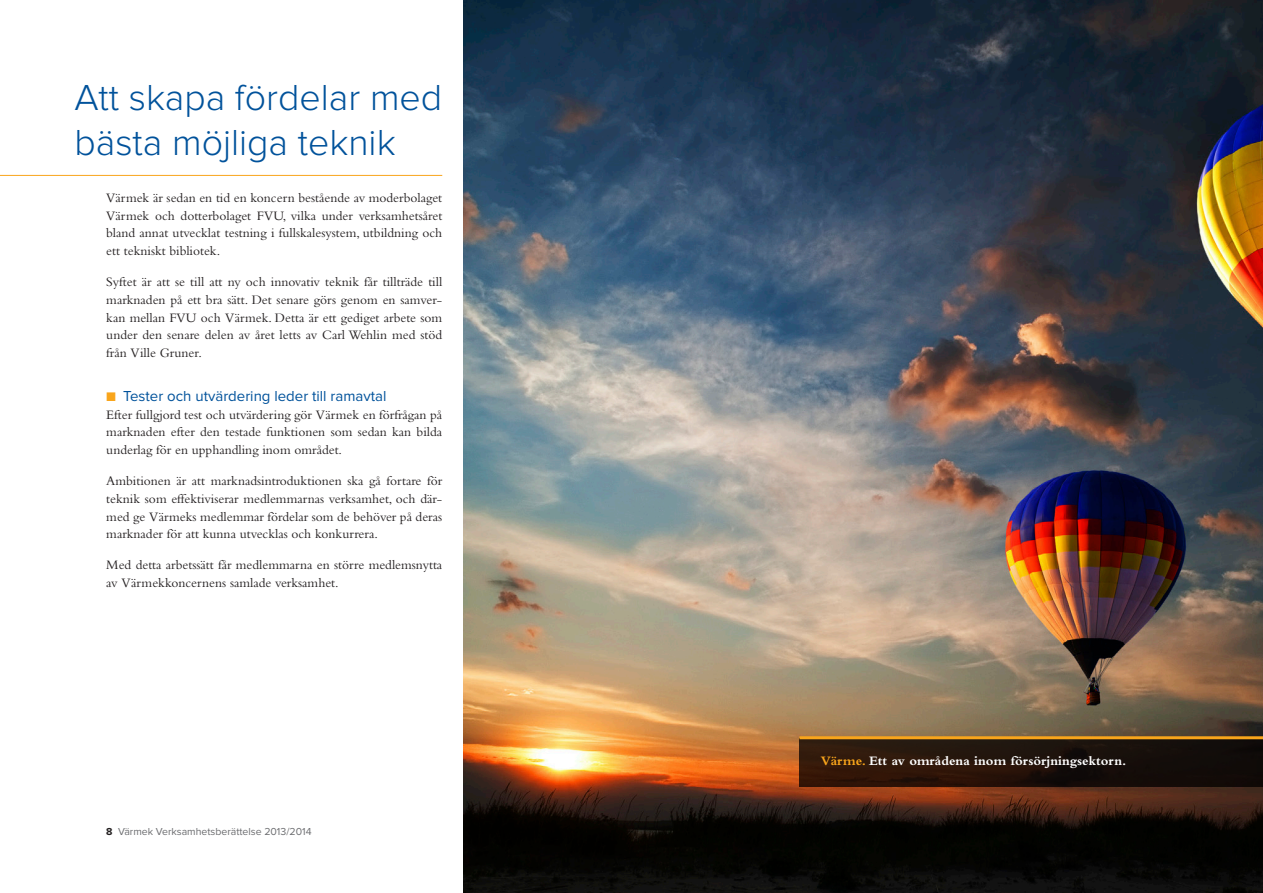
<style>
.page{position:relative;width:1263px;height:893px;background:#fff}
.page>*{position:absolute;margin:0;border:0;box-sizing:border-box;transform-origin:0 0}
.t1{font:300 37.5px/45px "Proxima Nova";color:#01529b}
.t2{font:15px "Proxima Nova";color:#01529b}
.t3{font:13.5px/17.9px "Bembo";color:#231f20;text-align:justify}
.t4{font:700 13.5px "Bembo";color:#fff}
.t5{font:10.5px "Proxima Nova";color:#6c6d70}
.s1{color:#f9a51b}
.s2{font-weight:700;color:#231f20}
</style>
<div class="page">
<hr style="left:0;top:175px;width:442px;height:1px;background:#f9a51b">
<img style="left:463px;top:0;width:800px;height:893px">
<div style="left:799px;top:738px;width:464px;height:49px;background:linear-gradient(to right,#351b0c,#0b0909)"></div>
<hr style="left:799px;top:736px;width:464px;height:3px;background:#f9a51b">
<h1 class="t1" style="left:74px;top:76px;width:369px">Att skapa fördelar med bästa möjliga teknik</h1>
<p class="t3" style="left:106px;top:188px;width:337px">Värmek är sedan en tid en koncern bestående av moderbolaget Värmek och dotterbolaget FVU, vilka under verksamhetsåret bland annat utvecklat testning i fullskalesystem, utbildning och ett tekniskt bibliotek.</p>
<p class="t3" style="left:106px;top:272px;width:337px">Syftet är att se till att ny och innovativ teknik får tillträde till marknaden på ett bra sätt. Det senare görs genom en samver&shy;kan mellan FVU och Värmek. Detta är ett gediget arbete som under den senare delen av året letts av Carl Wehlin med stöd från Ville Gruner.</p>
<p class="t2" style="left:106px;top:387px;width:282px"><span class="s1">■</span> Tester och utvärdering leder till ramavtal</p>
<p class="t3" style="left:106px;top:405px;width:337px">Efter fullgjord test och utvärdering gör Värmek en förfrågan på marknaden efter den testade funktionen som sedan kan bilda underlag för en upphandling inom området.</p>
<p class="t3" style="left:106px;top:471px;width:337px">Ambitionen är att marknadsintroduktionen ska gå fortare för teknik som effektiviserar medlemmarnas verksamhet, och där&shy;med ge Värmeks medlemmar fördelar som de behöver på deras marknader för att kunna utvecklas och konkurrera.</p>
<p class="t3" style="left:106px;top:556px;width:337px">Med detta arbetssätt får medlemmarna en större medlemsnytta av Värmekkoncernens samlade verksamhet.</p>
<p class="t5" style="left:106px;top:826px;width:207px"><span class="s2">8</span> Värmek Verksamhetsberättelse 2013/2014</p>
<p class="t4" style="left:821px;top:753px;width:307px"><span class="s1">Värme.</span> Ett av områdena inom försörjningsektorn.</p>
</div>
